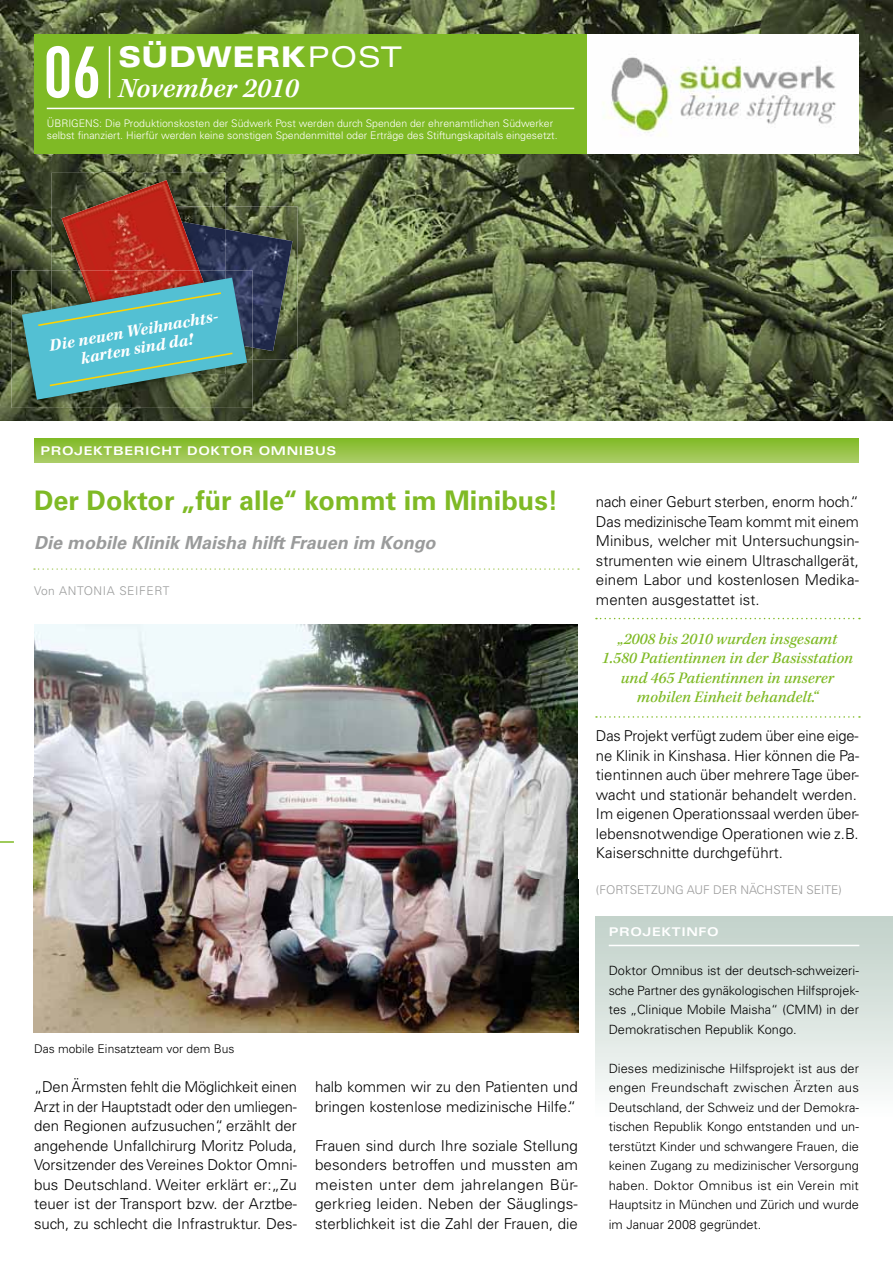
<style>
.page{position:relative;width:893px;height:1263px;background:#fff}
.page>*{position:absolute;margin:0;border:0;box-sizing:border-box;transform-origin:0 0}
.t1{font:700 71.7px "DIN Cond";color:#fff}
.t2{font:italic 600 28.5px "Kepler Std";color:#fff}
.t3{font:900 expanded 28.5px "Univers LT Std";color:#fff}
.t4{font:700 27px "Univers LT Std";color:#7fba25}
.t5{font:italic 700 18px "Univers LT Std";color:#9a9b9b}
.t6{font:italic 700 17.55px/18px "Kepler Std";color:#fff;text-align:center}
.t7{font:italic 500 16.5px/19.5px "Kepler Std";color:#7fba25;text-align:center}
.t8{font:300 15px/19.5px "Univers LT Std";color:#000;text-align:justify}
.t9{font:300 12.75px/19.5px "Univers LT Std";color:#000;text-align:justify}
.t10{font:700 expanded 12px "Univers LT Std";letter-spacing:.05em;color:#fff}
.t11{font:300 12px "Univers LT Std";color:#9a9a9a}
.t12{font:300 12px "Univers LT Std";color:#000}
.t13{font:300 12px "Univers LT Std";letter-spacing:.05em;color:#9a9b9b}
.t14{font:300 10.5px/12.6px "Univers LT Std";color:#fff}
.s1{font-weight:400}
</style>
<div class="page">
<div style="left:596px;top:917px;width:297px;height:204px;background:linear-gradient(to bottom,#c0d0c8,#fcfdfd)"></div>
<img style="left:0;top:0;width:893px;height:421px">
<div style="left:34px;top:34px;width:553px;height:119px;background:#7fba25"></div>
<img style="left:587px;top:34px;width:272px;height:119px">
<hr style="left:47px;top:108px;width:527px;height:1px;background:#fff">
<svg style="left:34px;top:438px;width:825px;height:25px;background:#95c346"></svg>
<hr style="left:109px;top:46px;width:1px;height:52px;background:#fff">
<svg style="left:0;top:841px;width:14px;height:2px"></svg>
<hr style="left:609px;top:945px;width:250px;height:1px;background:#fff">
<svg style="left:34px;top:568px;width:545px;height:2px"></svg>
<svg style="left:596px;top:618px;width:264px;height:1px"></svg>
<svg style="left:596px;top:716px;width:264px;height:2px"></svg>
<img style="left:34px;top:624px;width:544px;height:408px">
<img style="left:225px;top:207px;width:73px;height:152px">
<img style="left:225px;top:229px;width:67px;height:122px">
<img style="left:51px;top:173px;width:174px;height:97px">
<img style="left:199px;top:207px;width:26px;height:15px">
<img style="left:199px;top:222px;width:26px;height:48px">
<img style="left:62px;top:180px;width:137px;height:90px">
<img style="left:12px;top:270px;width:240px;height:138px">
<img style="left:247px;top:347px;width:5px;height:12px">
<img style="left:225px;top:270px;width:27px;height:77px">
<img style="left:81px;top:270px;width:139px;height:8px">
<svg style="left:22px;top:278px;width:225px;height:122px;background:#5b9b9b"></svg>
<h1 class="t1" style="left:44px;top:28px;width:59px">06</h1>
<h2 class="t3" style="left:118px;top:41px;width:285px">SÜDWERK<span class="s1">POST</span></h2>
<h2 class="t2" style="left:118px;top:72px;width:182px">November 2010</h2>
<p class="t14" style="left:47px;top:117px;width:512px">ÜBRIGENS: Die Produktionskosten der Südwerk Post werden durch Spenden der ehrenamtlichen Südwerker selbst nanziert. Hierfür werden keine sonstigen Spendenmittel oder Erträge des Stiftungskapitals eingesetzt.</p>
<p class="t6" style="left:48px;top:337px;width:176px;rotate:-10deg">Die neuen Weihnachts&shy;karten sind da!</p>
<p class="t10" style="left:40px;top:444px;width:297px">PROJEKTBERICHT DOKTOR OMNIBUS</p>
<h3 class="t4" style="left:34px;top:485px;width:526px">Der Doktor „für alle“ kommt im Minibus!</h3>
<p class="t5" style="left:34px;top:532px;width:403px">Die mobile Klinik Maisha hilft Frauen im Kongo</p>
<p class="t13" style="left:34px;top:583px;width:137px">Von ANTONIA SEIFERT</p>
<p class="t12" style="left:34px;top:1042px;width:202px">Das mobile Einsatzteam vor dem Bus</p>
<p class="t8" style="left:34px;top:1077px;width:265px">„Den Ärmsten fehlt die Möglichkeit einen Arzt in der Hauptstadt oder den umliegen&shy;den Regionen aufzusuchen“, erzählt der angehende Unfallchirurg Moritz Poluda, Vorsitzender des Vereines Doktor Omni&shy;bus Deutschland. Weiter erklärt er:„Zu teuer ist der Transport bzw. der Arztbe&shy;such, zu schlecht die Infrastruktur. Des-</p>
<p class="t8" style="left:315px;top:1077px;width:264px">halb kommen wir zu den Patienten und bringen kostenlose medizinische Hilfe.“</p>
<p class="t8" style="left:315px;top:1136px;width:265px">Frauen sind durch Ihre soziale Stellung besonders betroffen und mussten am meisten unter dem jahrelangen Bür&shy;gerkrieg leiden. Neben der Säuglings&shy;sterblichkeit ist die Zahl der Frauen, die</p>
<p class="t8" style="left:596px;top:492px;width:264px">nach einer Geburt sterben, enorm hoch.“ Das medizinische Team kommt mit einem Minibus, welcher mit Untersuchungsin&shy;strumenten wie einem Ultraschallgerät, einem Labor und kostenlosen Medika&shy;menten ausgestattet ist.</p>
<p class="t7" style="left:602px;top:629px;width:253px">„2008 bis 2010 wurden insgesamt 1.580 Patientinnen in der Basisstation und 465 Patientinnen in unserer mobilen Einheit behandelt.“</p>
<p class="t8" style="left:596px;top:726px;width:265px;text-align:left">Das Projekt verfügt zudem über eine eige&shy;ne Klinik in Kinshasa. Hier können die Pa&shy;tientinnen auch über mehrere Tage über&shy;wacht und stationär behandelt werden.<br>Im eigenen Operationssaal werden über&shy;lebensnotwendige Operationen wie z.B.<br>Kaiserschnitte durchgeführt.</p>
<p class="t11" style="left:596px;top:883px;width:247px">(FORTSETZUNG AUF DER NÄCHSTEN SEITE)</p>
<p class="t10" style="left:609px;top:925px;width:112px">PROJEKTINFO</p>
<p class="t9" style="left:609px;top:961px;width:252px">Doktor Omnibus ist der deutsch-schweizeri&shy;sche Partner des gynäkologischen Hilfsprojek&shy;tes „Clinique Mobile Maisha“ (CMM) in der Demokratischen Republik Kongo.</p>
<p class="t9" style="left:609px;top:1058px;width:252px">Dieses medizinische Hilfsprojekt ist aus der engen Freundschaft zwischen Ärzten aus Deutschland, der Schweiz und der Demokra&shy;tischen Republik Kongo entstanden und un&shy;terstützt Kinder und schwangere Frauen, die keinen Zugang zu medizinischer Versorgung haben. Doktor Omnibus ist ein Verein mit Hauptsitz in München und Zürich und wurde im Januar 2008 gegründet.</p>
</div>
